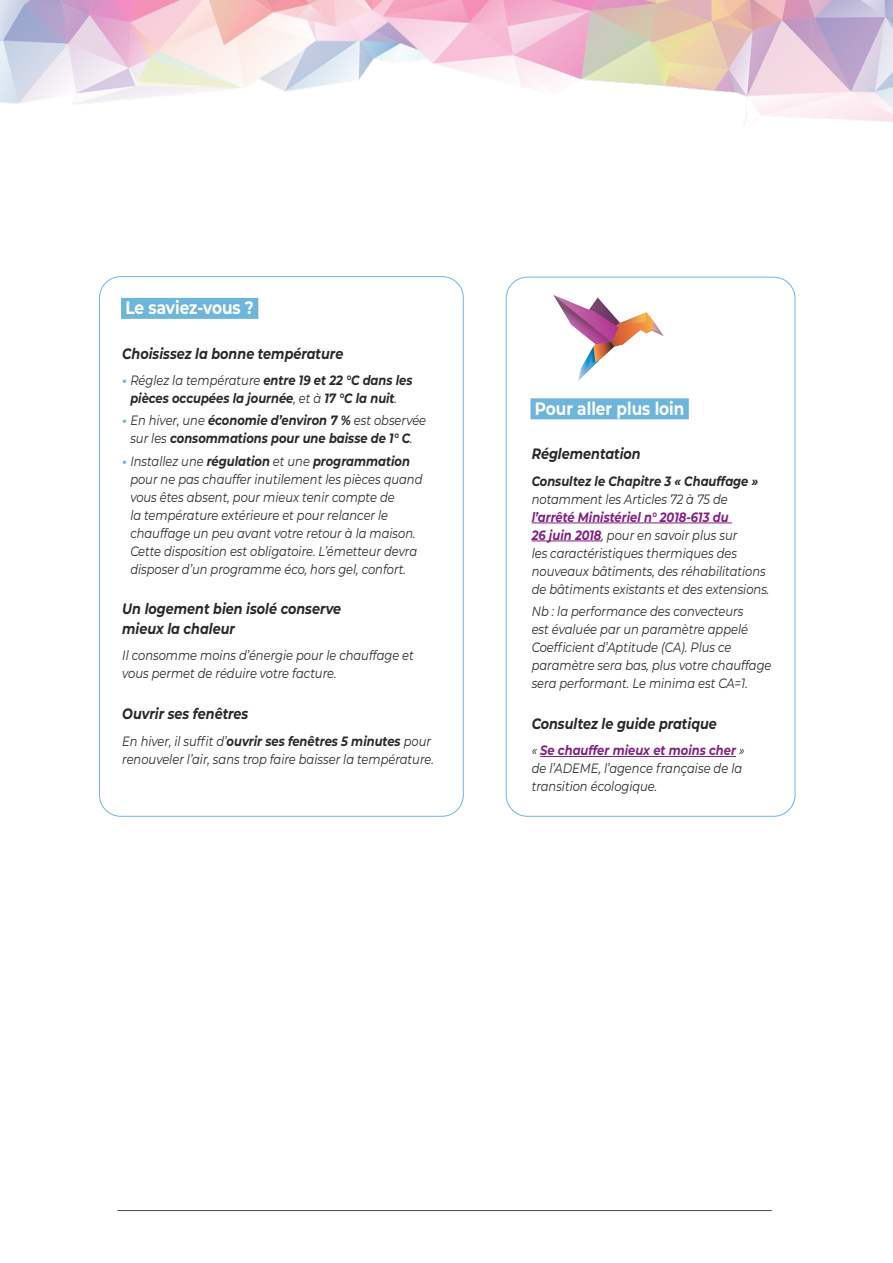
<style>
.page{position:relative;width:893px;height:1263px;background:#fff}
.page>*{position:absolute;margin:0;border:0;box-sizing:border-box;transform-origin:0 0}
.t1{font:700 18px "Montserrat";color:#fff;scale:.85 1}
.t2{font:italic 700 15px/19.5px "Montserrat";color:#282827;scale:.85 1}
.t3{font:italic 13.5px/18px "Montserrat";color:#282827;scale:.85 1}
.t4{font:italic 700 13.5px/18px "Montserrat";color:#282827;text-align:center;scale:.85 1}
.s1{color:#6eb5dc}
.s2{font-weight:400}
.s3{font-weight:700;color:#6eb5dc}
.s4{font-weight:700}
.s5{font-weight:700;color:#831f82}
</style>
<div class="page">
<img style="left:0;top:0;width:893px;height:127px">
<hr style="left:117px;top:1210px;width:655px;height:1px;background:#4a4a49">
<img style="left:553px;top:295px;width:111px;height:86px">
<div style="left:530px;top:398px;width:159px;height:21px;background:#6eb5dc"></div>
<div style="left:121px;top:298px;width:137px;height:21px;background:#6eb5dc"></div>
<hr style="left:532px;top:523px;width:200px;height:1px;background:#831f82">
<hr style="left:532px;top:541px;width:69px;height:1px;background:#831f82">
<hr style="left:540px;top:756px;width:196px;height:1px;background:#831f82">
<h1 class="t1" style="left:125px;top:295px;width:153px">Le saviez-vous ?</h1>
<p class="t2" style="left:122px;top:343px;width:262px">Choisissez la bonne température</p>
<p class="t4" style="left:122px;top:371px;width:343px"><span class="s1">•</span> <span class="s2">Réglez la température</span> entre 19 et 22 °C dans les pièces occupées la journée<span class="s2">, et à</span> 17 °C la nuit<span class="s2">.</span></p>
<p class="t4" style="left:122px;top:411px;width:359px"><span class="s1">•</span> <span class="s2">En hiver, une</span> économie d’environ 7 % <span class="s2">est observée sur les</span> consommations pour une baisse de 1° C<span class="s2">.</span></p>
<p class="t3" style="left:130px;top:451px;width:345px;text-indent:-8px"><span class="s3">•</span> Installez une <span class="s4">régulation</span> et une <span class="s4">programmation </span>pour ne pas chauffer inutilement les pièces quand vous êtes absent, pour mieux tenir compte de<br>la température extérieure et pour relancer le chauffage un peu avant votre retour à la maison.<br>Cette disposition est obligatoire. L’émetteur devra disposer d’un programme éco, hors gel, confort.</p>
<p class="t2" style="left:122px;top:599px;width:259px">Un logement bien isolé conserve mieux la chaleur</p>
<p class="t3" style="left:122px;top:646px;width:345px">Il consomme moins d’énergie pour le chauffage et vous permet de réduire votre facture.</p>
<p class="t2" style="left:122px;top:703px;width:150px">Ouvrir ses fenêtres</p>
<p class="t3" style="left:122px;top:731px;width:368px">En hiver, il suffit d’<span class="s4">ouvrir ses fenêtres 5 minutes</span> pour renouveler l’air, sans trop faire baisser la température.</p>
<h1 class="t1" style="left:535px;top:395px;width:178px">Pour aller plus loin</h1>
<p class="t2" style="left:532px;top:443px;width:130px">Réglementation</p>
<p class="t4" style="left:532px;top:471px;width:268px">Consultez le Chapitre 3 « Chauffage »</p>
<p class="t3" style="left:532px;top:489px;width:232px">notamment les Articles 72 à 75 de</p>
<p class="t3" style="left:532px;top:507px;width:281px"><span class="s5">l’arrêté Ministériel n° 2018-613 du<br>26 juin 2018</span>, pour en savoir plus sur<br>les caractéristiques thermiques des nouveaux bâtiments, des réhabilitations de bâtiments existants et des extensions.</p>
<p class="t3" style="left:532px;top:601px;width:284px">Nb : la performance des convecteurs<br>est évaluée par un paramètre appelé Coefficient d’Aptitude (CA). Plus ce paramètre sera bas, plus votre chauffage sera performant. Le minima est CA=1.</p>
<p class="t2" style="left:532px;top:713px;width:219px">Consultez le guide pratique</p>
<p class="t3" style="left:532px;top:741px;width:252px">« <span class="s5">Se chauffer mieux et moins cher</span> » de l’ADEME, l’agence française de la transition écologique.</p>
</div>
